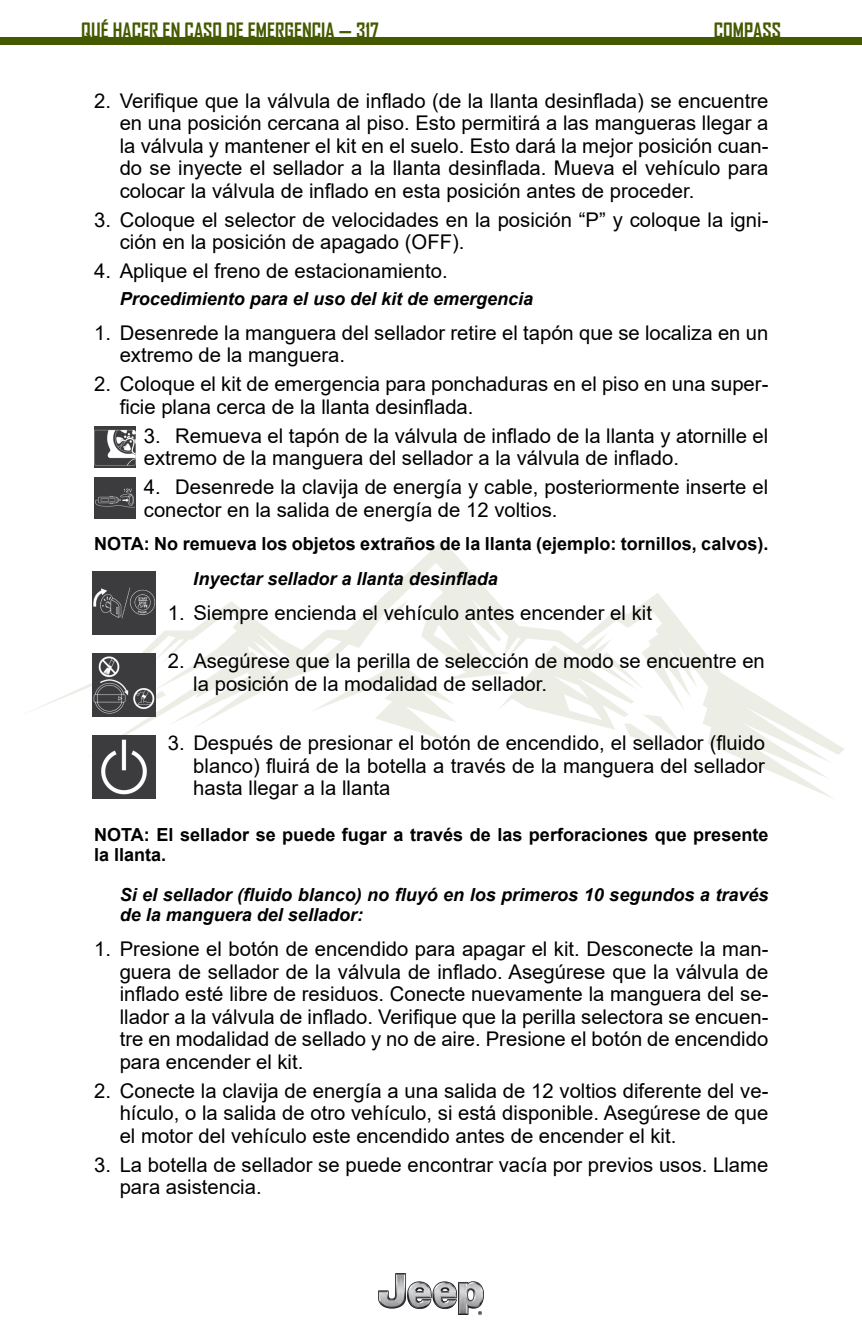
<style>
.page{position:relative;width:862px;height:1340px;background:#fff}
.page>*{position:absolute;margin:0;border:0;box-sizing:border-box;transform-origin:0 0}
._5_Números{font:20.25px/22.5px "Arial";color:#000}
.t1{font:700 20.25px "Agency FB";color:#455a00}
._3a_Negritas{font:italic 700 18px/20.2px "Arial";color:#000}
._6_NOTA{font:700 18px/20.2px "Arial";color:#000}
.s1{font-style:inherit}
</style>
<div class="page">
<img style="left:378px;top:1273px;width:105px;height:41px">
<div style="left:0;top:37px;width:861px;height:8px;background:#455a00"></div>
<svg style="left:27px;top:540px;width:817px;height:259px"></svg>
<svg style="left:114px;top:691px;width:52px;height:27px"></svg>
<svg style="left:310px;top:662px;width:146px;height:79px"></svg>
<svg style="left:383px;top:599px;width:25px;height:25px"></svg>
<svg style="left:498px;top:645px;width:183px;height:104px"></svg>
<img style="left:94px;top:427px;width:41px;height:41px">
<img style="left:94px;top:477px;width:41px;height:41px">
<img style="left:92px;top:571px;width:63px;height:63px">
<img style="left:92px;top:653px;width:63px;height:63px">
<img style="left:92px;top:735px;width:63px;height:63px">
<p class="t1" style="left:81px;top:18px;width:299px">QUÉ HACER EN CASO DE EMERGENCIA — <span class="s1">317</span></p>
<p class="t1" style="left:713px;top:18px;width:69px">COMPASS</p>
<p class="_5_Números" style="left:120px;top:89px;width:649px;text-align:justify;text-indent:-26px">2. Verifique que la válvula de inflado (de la llanta desinflada) se encuentre en una posición cercana al piso. Esto permitirá a las mangueras llegar a la válvula y mantener el kit en el suelo. Esto dará la mejor posición cuan&shy;do se inyecte el sellador a la llanta desinflada. Mueva el vehículo para colocar la válvula de inflado en esta posición antes de proceder.</p>
<p class="_5_Números" style="left:120px;top:208px;width:649px;text-indent:-26px">3. Coloque el selector de velocidades en la posición “P” y coloque la igni&shy;ción en la posición de apagado (OFF).</p>
<p class="_5_Números" style="left:94px;top:259px;width:355px">4. Aplique el freno de estacionamiento.</p>
<p class="_3a_Negritas" style="left:120px;top:289px;width:415px">Procedimiento para el uso del kit de emergencia</p>
<p class="_5_Números" style="left:120px;top:321px;width:649px;text-indent:-26px">1. Desenrede la manguera del sellador retire el tapón que se localiza en un extremo de la manguera.</p>
<p class="_5_Números" style="left:120px;top:373px;width:649px;text-indent:-26px">2. Coloque el kit de emergencia para ponchaduras en el piso en una super&shy;ficie plana cerca de la llanta desinflada.</p>
<p class="_5_Números" style="left:144px;top:424px;width:625px">3. Remueva el tapón de la válvula de inflado de la llanta y atornille el extremo de la manguera del sellador a la válvula de inflado.</p>
<p class="_5_Números" style="left:144px;top:475px;width:625px">4. Desenrede la clavija de energía y cable, posteriormente inserte el conector en la salida de energía de 12 voltios.</p>
<p class="_6_NOTA" style="left:94px;top:533px;width:675px">NOTA: No remueva los objetos extraños de la llanta (ejemplo: tornillos, calvos).</p>
<p class="_3a_Negritas" style="left:193px;top:568px;width:306px">Inyectar sellador a llanta desinflada</p>
<p class="_5_Números" style="left:168px;top:601px;width:485px">1. Siempre encienda el vehículo antes encender el kit</p>
<p class="_5_Números" style="left:193px;top:649px;width:572px;text-indent:-26px">2. Asegúrese que la perilla de selección de modo se encuentre en la posición de la modalidad de sellador.</p>
<p class="_5_Números" style="left:193px;top:731px;width:572px;text-align:justify;text-indent:-26px">3. Después de presionar el botón de encendido, el sellador (fluido blanco) fluirá de la botella a través de la manguera del sellador hasta llegar a la llanta</p>
<p class="_6_NOTA" style="left:94px;top:825px;width:675px">NOTA: El sellador se puede fugar a través de las perforaciones que presente la llanta.</p>
<p class="_3a_Negritas" style="left:120px;top:884px;width:649px">Si el sellador (fluido blanco) no fluyó en los primeros 10 segundos a través de la manguera del sellador:</p>
<p class="_5_Números" style="left:120px;top:937px;width:649px;text-align:justify;text-indent:-26px">1. Presione el botón de encendido para apagar el kit. Desconecte la man&shy;guera de sellador de la válvula de inflado. Asegúrese que la válvula de inflado esté libre de residuos. Conecte nuevamente la manguera del se&shy;llador a la válvula de inflado. Verifique que la perilla selectora se encuen&shy;tre en modalidad de sellado y no de aire. Presione el botón de encendido para encender el kit.</p>
<p class="_5_Números" style="left:120px;top:1079px;width:649px;text-align:justify;text-indent:-26px">2. Conecte la clavija de energía a una salida de 12 voltios diferente del ve&shy;hículo, o la salida de otro vehículo, si está disponible. Asegúrese de que el motor del vehículo este encendido antes de encender el kit.</p>
<p class="_5_Números" style="left:120px;top:1153px;width:649px;text-indent:-26px">3. La botella de sellador se puede encontrar vacía por previos usos. Llame para asistencia.</p>
</div>
